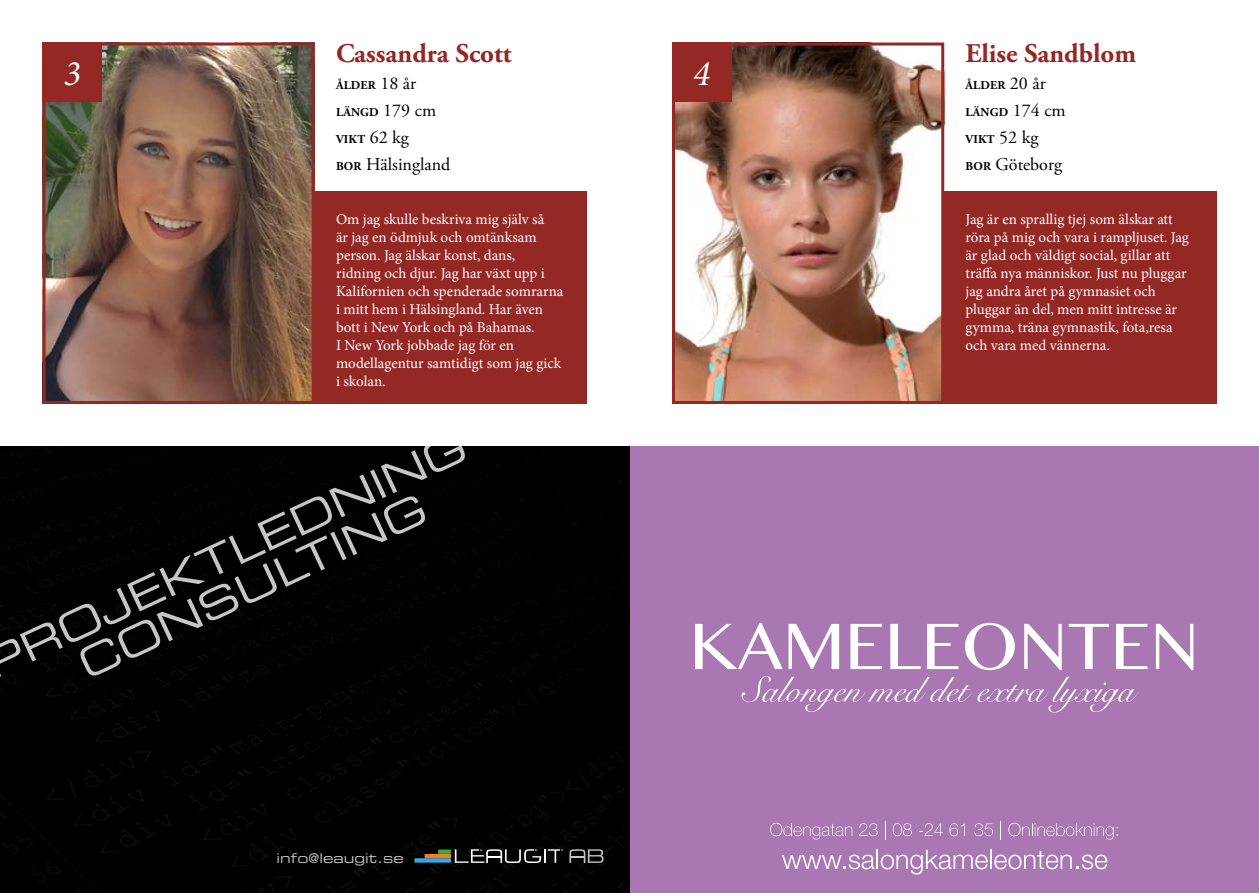
<style>
.page{position:relative;width:1259px;height:893px;background:#fff}
.page>*{position:absolute;margin:0;border:0;box-sizing:border-box;transform-origin:0 0}
.t1{font:41.25px/39.5px "Eurostile Extended Two";color:#c6c6c6;text-align:center}
.t2{font:italic 36px "Minion Pro";color:#fff}
.t3{font:700 27px "Adobe Garamond Pro";color:#932825}
.t4{font:18px "Adobe Garamond Pro";color:#000}
.t5{font:15px/18px "Minion Pro";color:#fff}
.t6{font:13.5px "Eurostile Extended Two";color:#c6c6c6}
.t7{font:700 12px "Adobe Garamond Pro";letter-spacing:.015em;color:#000}
.s1{font-weight:400;font-size:18px}
.s2{font-weight:700;font-size:12px}
</style>
<div class="page">
<div style="left:629px;top:446px;width:630px;height:447px;background:#a977b2"></div>
<svg style="left:695px;top:623px;width:87px;height:46px"></svg>
<svg style="left:788px;top:624px;width:51px;height:45px"></svg>
<svg style="left:850px;top:624px;width:32px;height:45px"></svg>
<svg style="left:890px;top:624px;width:30px;height:45px"></svg>
<svg style="left:927px;top:624px;width:31px;height:45px"></svg>
<svg style="left:965px;top:623px;width:50px;height:47px"></svg>
<svg style="left:1024px;top:624px;width:37px;height:46px"></svg>
<svg style="left:1068px;top:624px;width:41px;height:45px"></svg>
<svg style="left:1116px;top:624px;width:31px;height:45px"></svg>
<svg style="left:1156px;top:624px;width:37px;height:46px"></svg>
<svg style="left:741px;top:676px;width:397px;height:36px"></svg>
<svg style="left:770px;top:823px;width:82px;height:16px"></svg>
<svg style="left:859px;top:823px;width:18px;height:13px"></svg>
<svg style="left:885px;top:822px;width:1px;height:18px"></svg>
<svg style="left:893px;top:823px;width:18px;height:13px"></svg>
<svg style="left:919px;top:823px;width:24px;height:13px"></svg>
<svg style="left:949px;top:823px;width:15px;height:13px"></svg>
<svg style="left:974px;top:823px;width:19px;height:13px"></svg>
<svg style="left:1000px;top:822px;width:1px;height:18px"></svg>
<svg style="left:1008px;top:823px;width:109px;height:16px"></svg>
<svg style="left:782px;top:850px;width:325px;height:24px"></svg>
<hr style="left:699px;top:812px;width:40px;height:1px;background:#000">
<hr style="left:1149px;top:812px;width:40px;height:1px;background:#000">
<hr style="left:699px;top:892px;width:40px;height:1px;background:#000">
<hr style="left:1149px;top:892px;width:40px;height:1px;background:#000">
<img style="left:47px;top:47px;width:264px;height:353px">
<div style="left:43px;top:43px;width:272px;height:361px;border:3px solid #932825"></div>
<div style="left:313px;top:191px;width:274px;height:213px;background:#932825"></div>
<div style="left:43px;top:43px;width:59px;height:59px;background:#932825"></div>
<div style="left:0;top:446px;width:629px;height:447px;background:#000"></div>
<div style="left:438px;top:849px;width:13px;height:5px;background:#3aaa35"></div>
<hr style="left:424px;top:854px;width:27px;height:4px;background:#f07e26">
<div style="left:414px;top:858px;width:37px;height:5px;background:#36a9e1"></div>
<svg style="left:569px;top:849px;width:34px;height:14px"></svg>
<svg style="left:455px;top:849px;width:108px;height:14px;background:#414141"></svg>
<div style="left:0;top:446px;width:519px;height:291px;background:#010101"></div>
<div style="left:26px;top:447px;width:453px;height:287px;background:#010101"></div>
<img style="left:676px;top:47px;width:264px;height:353px">
<div style="left:672px;top:43px;width:272px;height:361px;border:3px solid #932825"></div>
<div style="left:942px;top:191px;width:274px;height:213px;background:#932825"></div>
<div style="left:672px;top:43px;width:59px;height:59px;background:#932825"></div>
<h2 class="t2" style="left:64px;top:49px;width:19px">3</h2>
<h3 class="t3" style="left:336px;top:38px;width:177px">Cassandra Scott</h3>
<p class="t7" style="left:336px;top:78px;width:82px">ÅLDER <span class="s1">18 år</span></p>
<p class="t7" style="left:336px;top:105px;width:102px">LÄNGD <span class="s1">179 cm</span></p>
<p class="t7" style="left:336px;top:132px;width:74px">VIKT <span class="s1">62 kg</span></p>
<p class="t4" style="left:336px;top:154px;width:116px"><span class="s2">BOR</span> Hälsingland</p>
<p class="t5" style="left:336px;top:210px;width:229px">Om jag skulle beskriva mig själv så<br>är jag en ödmjuk och omtänksam person. Jag älskar konst, dans, ridning och djur. Jag har växt upp i<br>Kalifornien och spenderade somrarna i mitt hem i Hälsingland. Har även bott i New York och på Bahamas.<br>I New York jobbade jag för en modellagentur samtidigt som jag gick i skolan.</p>
<h1 class="t1" style="left:-21px;top:647px;width:527px;rotate:-25deg">PROJEKTLEDNING<br>CONSULTING</h1>
<p class="t6" style="left:276px;top:849px;width:129px">info@leaugit.se</p>
<h2 class="t2" style="left:693px;top:49px;width:19px">4</h2>
<h3 class="t3" style="left:965px;top:38px;width:172px">Elise Sandblom</h3>
<p class="t7" style="left:965px;top:78px;width:82px">ÅLDER <span class="s1">20 år</span></p>
<p class="t7" style="left:965px;top:105px;width:102px">LÄNGD <span class="s1">174 cm</span></p>
<p class="t7" style="left:965px;top:132px;width:74px">VIKT <span class="s1">52 kg</span></p>
<p class="t4" style="left:965px;top:154px;width:98px"><span class="s2">BOR</span> Göteborg</p>
<p class="t5" style="left:965px;top:210px;width:225px">Jag är en sprallig tjej som älskar att röra på mig och vara i rampljuset. Jag är glad och väldigt social, gillar att träffa nya människor. Just nu pluggar jag andra året på gymnasiet och pluggar än del, men mitt intresse är gymma, träna gymnastik, fota,resa och vara med vännerna.</p>
</div>
